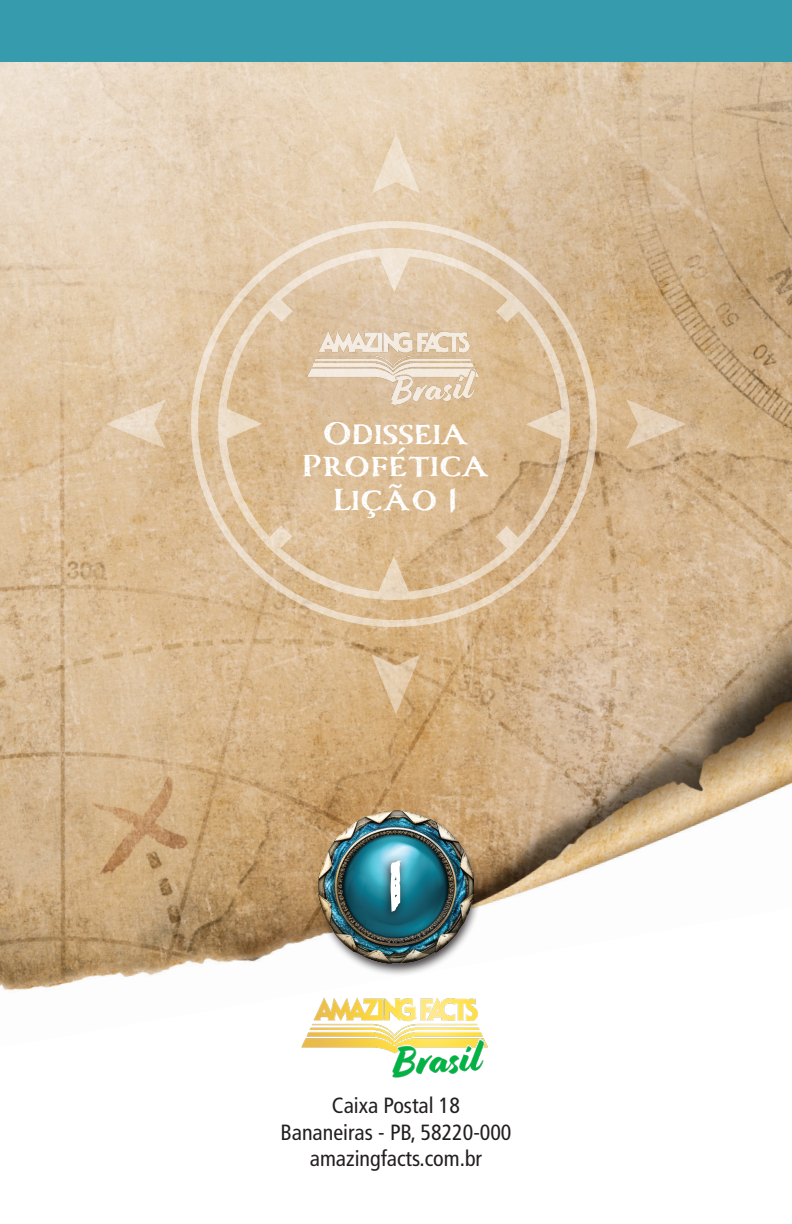
<style>
.page{position:relative;width:792px;height:1224px;background:#fff}
.page>*{position:absolute;margin:0;border:0;box-sizing:border-box;transform-origin:0 0}
.Compass_Numbers{font:700 80px "Carta Marina";color:#fff}
.Instructions{font:700 38px "Carta Marina";color:#fff}
.t1{font:condensed 22px "Frutiger LT Pro";color:#231f20}
</style>
<div class="page">
<img style="left:0;top:62px;width:792px;height:929px">
<div style="left:0;top:0;width:792px;height:62px;background:#369bac"></div>
<img style="left:308px;top:799px;width:182px;height:181px">
<svg style="left:191px;top:221px;width:406px;height:406px;background:#dbbf9c"></svg>
<svg style="left:218px;top:248px;width:352px;height:352px;background:#dcbf9b"></svg>
<svg style="left:371px;top:134px;width:50px;height:60px;background:#e9d6bd"></svg>
<svg style="left:371px;top:654px;width:50px;height:61px;background:#d7b78c"></svg>
<svg style="left:105px;top:399px;width:61px;height:50px;background:#e2ccaf"></svg>
<svg style="left:626px;top:399px;width:61px;height:50px;background:#d9be9c"></svg>
<img style="left:318px;top:810px;width:156px;height:153px">
<div style="left:379px;top:854px;width:30px;height:70px;background:#231f20;opacity:.75"></div>
<img style="left:301px;top:997px;width:187px;height:81px">
<img style="left:305px;top:325px;width:176px;height:83px">
<p class="Instructions" style="left:322px;top:411px;width:147px">Odisseia</p>
<p class="Instructions" style="left:301px;top:443px;width:189px">Profética</p>
<p class="Instructions" style="left:333px;top:477px;width:126px">Lição 1</p>
<p class="Compass_Numbers" style="left:388px;top:836px;width:18px">1</p>
<p class="t1" style="left:332px;top:1093px;width:130px">Caixa Postal 18</p>
<p class="t1" style="left:280px;top:1119px;width:233px">Bananeiras - PB, 58220-000</p>
<p class="t1" style="left:310px;top:1146px;width:174px">amazingfacts.com.br</p>
</div>
